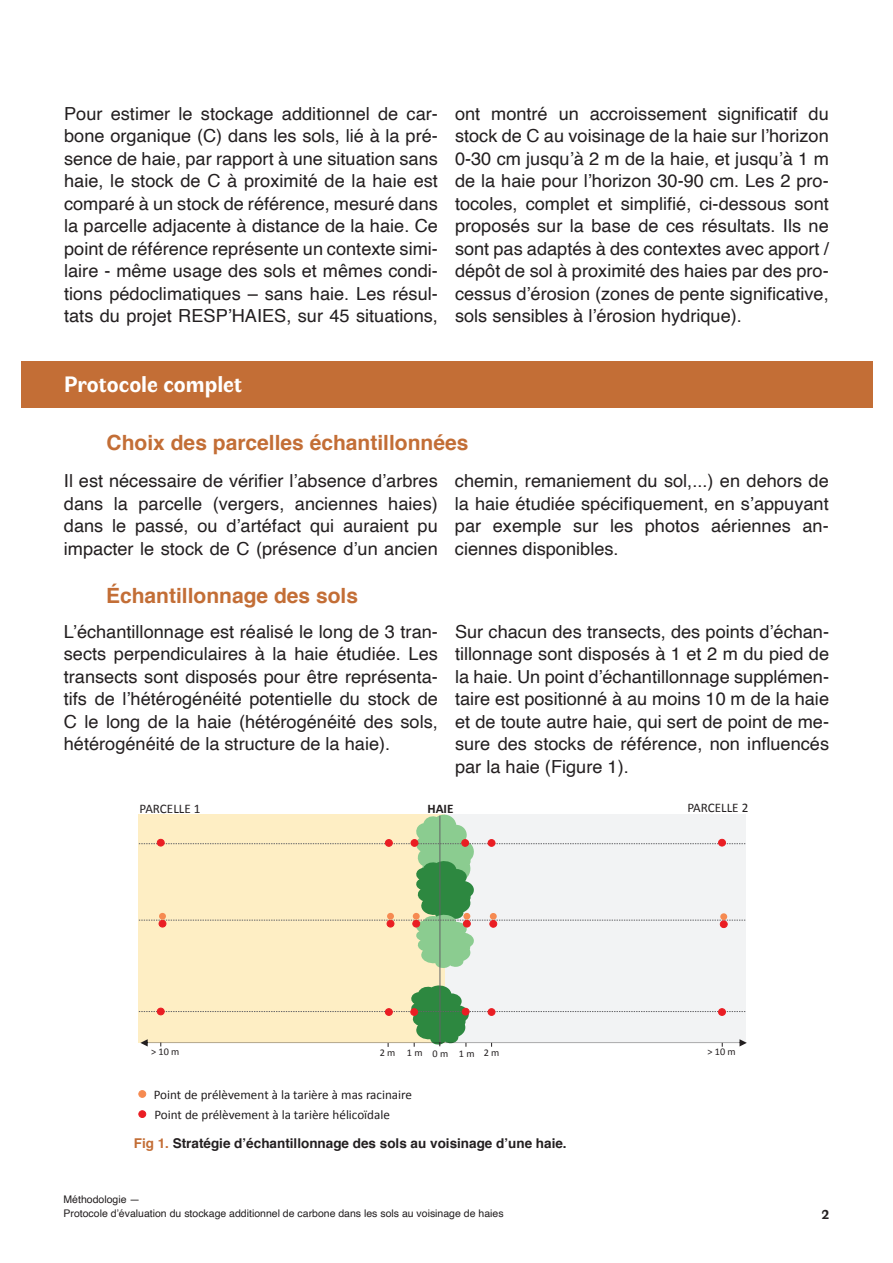
<style>
.page{position:relative;width:893px;height:1263px;background:#fff}
.page>*{position:absolute;margin:0;border:0;box-sizing:border-box;transform-origin:0 0}
.t1{font:700 22.5px "Faune Text";color:#fff}
.t2{font:700 21px "Helvetica";color:#c36e36}
.t3{font:18px/22.5px "Helvetica";color:#231f20;text-align:justify}
.t4{font:700 13.5px "Helvetica";color:#231f20}
.t5{font:700 13.5px "Faune Text";color:#231f20}
.t6{font:13.05px "Calibri";color:#231f20}
.t7{font:700 13.05px "Calibri";color:#231f20}
.t8{font:10.5px/14.5px "Helvetica";color:#231f20}
.t9{font:10.2px "Calibri";letter-spacing:.22em;color:#231f20}
.s1{color:#c36e36}
</style>
<div class="page">
<div style="left:21px;top:361px;width:852px;height:47px;background:#c36e36"></div>
<div style="left:440px;top:815px;width:306px;height:228px;background:#f2f3f4"></div>
<div style="left:139px;top:815px;width:306px;height:228px;background:#feeec4"></div>
<hr style="left:440px;top:816px;width:1px;height:228px;background:#636366">
<svg style="left:139px;top:814px;width:607px;height:155px"></svg>
<div style="left:463px;top:920px;width:7px;height:7px;background:#ea1d23;border-radius:50%"></div>
<div style="left:463px;top:920px;width:8px;height:7px;border:1px solid #ea1d23;border-radius:50%"></div>
<div style="left:462px;top:839px;width:7px;height:7px;background:#ea1d23;border-radius:50%"></div>
<div style="left:461px;top:839px;width:8px;height:8px;border:1px solid #ea1d23;border-radius:50%"></div>
<div style="left:411px;top:839px;width:7px;height:7px;background:#ea1d23;border-radius:50%"></div>
<div style="left:411px;top:839px;width:7px;height:8px;border:1px solid #ea1d23;border-radius:50%"></div>
<div style="left:413px;top:920px;width:7px;height:7px;background:#ea1d23;border-radius:50%"></div>
<div style="left:412px;top:920px;width:8px;height:7px;border:1px solid #ea1d23;border-radius:50%"></div>
<div style="left:387px;top:920px;width:7px;height:7px;background:#ea1d23;border-radius:50%"></div>
<div style="left:387px;top:920px;width:7px;height:7px;border:1px solid #ea1d23;border-radius:50%"></div>
<div style="left:385px;top:839px;width:7px;height:7px;background:#ea1d23;border-radius:50%"></div>
<div style="left:385px;top:839px;width:8px;height:8px;border:1px solid #ea1d23;border-radius:50%"></div>
<div style="left:490px;top:920px;width:7px;height:7px;background:#ea1d23;border-radius:50%"></div>
<div style="left:489px;top:920px;width:8px;height:7px;border:1px solid #ea1d23;border-radius:50%"></div>
<div style="left:488px;top:839px;width:7px;height:7px;background:#ea1d23;border-radius:50%"></div>
<div style="left:488px;top:839px;width:7px;height:8px;border:1px solid #ea1d23;border-radius:50%"></div>
<div style="left:718px;top:839px;width:7px;height:7px;background:#ea1d23;border-radius:50%"></div>
<div style="left:718px;top:839px;width:8px;height:7px;border:1px solid #ea1d23;border-radius:50%"></div>
<div style="left:720px;top:921px;width:7px;height:6px;background:#ea1d23;border-radius:50%"></div>
<div style="left:720px;top:920px;width:8px;height:8px;border:1px solid #ea1d23;border-radius:50%"></div>
<div style="left:159px;top:920px;width:7px;height:7px;background:#ea1d23;border-radius:50%"></div>
<div style="left:159px;top:920px;width:7px;height:7px;border:1px solid #ea1d23;border-radius:50%"></div>
<div style="left:157px;top:839px;width:7px;height:7px;background:#ea1d23;border-radius:50%"></div>
<div style="left:157px;top:839px;width:8px;height:7px;border:1px solid #ea1d23;border-radius:50%"></div>
<svg style="left:139px;top:984px;width:608px;height:63px"></svg>
<div style="left:463px;top:913px;width:7px;height:7px;background:#f68a51;border-radius:50%"></div>
<div style="left:413px;top:913px;width:7px;height:7px;background:#f68a51;border-radius:50%"></div>
<div style="left:387px;top:913px;width:7px;height:7px;background:#f68a51;border-radius:50%"></div>
<div style="left:490px;top:913px;width:7px;height:7px;background:#f68a51;border-radius:50%"></div>
<div style="left:720px;top:913px;width:7px;height:7px;background:#f68a51;border-radius:50%"></div>
<div style="left:159px;top:913px;width:7px;height:7px;background:#f68a51;border-radius:50%"></div>
<div style="left:139px;top:1111px;width:7px;height:6px;background:#ea1d23;border-radius:50%"></div>
<div style="left:138px;top:1110px;width:8px;height:8px;border:1px solid #ea1d23;border-radius:50%"></div>
<div style="left:139px;top:1090px;width:7px;height:7px;background:#f68a51;border-radius:50%"></div>
<div style="left:138px;top:1090px;width:8px;height:8px;border:1px solid #f68a51;border-radius:50%"></div>
<p class="t3" style="left:64px;top:103px;width:375px">Pour estimer le stockage additionnel de car&shy;bone organique (C) dans les sols, lié à la pré&shy;sence de haie, par rapport à une situation sans haie, le stock de C à proximité de la haie est comparé à un stock de référence, mesuré dans la parcelle adjacente à distance de la haie. Ce point de référence représente un contexte simi&shy;laire - même usage des sols et mêmes condi&shy;tions pédoclimatiques – sans haie. Les résul&shy;tats du projet RESP’HAIES, sur 45 situations,</p>
<p class="t3" style="left:455px;top:103px;width:375px">ont montré un accroissement significatif du stock de C au voisinage de la haie sur l’horizon 0-30 cm jusqu’à 2 m de la haie, et jusqu’à 1 m de la haie pour l’horizon 30-90 cm. Les 2 pro&shy;tocoles, complet et simplifié, ci-dessous sont proposés sur la base de ces résultats. Ils ne sont pas adaptés à des contextes avec apport / dépôt de sol à proximité des haies par des pro&shy;cessus d’érosion (zones de pente significative, sols sensibles à l’érosion hydrique).</p>
<p class="t1" style="left:64px;top:369px;width:180px">Protocole complet</p>
<p class="t2" style="left:107px;top:425px;width:363px">Choix des parcelles échantillonnées</p>
<p class="t3" style="left:64px;top:470px;width:375px">Il est nécessaire de vérifier l’absence d’arbres dans la parcelle (vergers, anciennes haies) dans le passé, ou d’artéfact qui auraient pu impacter le stock de C (présence d’un ancien</p>
<p class="t3" style="left:455px;top:470px;width:375px">chemin, remaniement du sol,...) en dehors de la haie étudiée spécifiquement, en s’appuyant par exemple sur les photos aériennes an&shy;ciennes disponibles.</p>
<p class="t2" style="left:106px;top:578px;width:254px">Échantillonnage des sols</p>
<p class="t3" style="left:64px;top:620px;width:376px">L’échantillonnage est réalisé le long de 3 tran&shy;sects perpendiculaires à la haie étudiée. Les transects sont disposés pour être représenta&shy;tifs de l’hétérogénéité potentielle du stock de C le long de la haie (hétérogénéité des sols, hétérogénéité de la structure de la haie).</p>
<p class="t3" style="left:455px;top:620px;width:376px">Sur chacun des transects, des points d’échan&shy;tillonnage sont disposés à 1 et 2 m du pied de la haie. Un point d’échantillonnage supplémen&shy;taire est positionné à au moins 10 m de la haie et de toute autre haie, qui sert de point de me&shy;sure des stocks de référence, non influencés par la haie (Figure 1).</p>
<p class="t6" style="left:140px;top:800px;width:62px">PARCELLE 1</p>
<p class="t7" style="left:427px;top:800px;width:28px">HAIE</p>
<p class="t6" style="left:687px;top:799px;width:62px">PARCELLE 2</p>
<p class="t9" style="left:151px;top:1045px;width:30px">&gt; 10 m</p>
<p class="t9" style="left:380px;top:1046px;width:121px">2 m 1m0 m1m2 m</p>
<p class="t9" style="left:708px;top:1045px;width:30px">&gt; 10 m</p>
<p class="t6" style="left:154px;top:1086px;width:260px">Point de prélèvement à la tarière à mas racinaire</p>
<p class="t4" style="left:134px;top:1132px;width:434px"><span class="s1">Fig 1.</span> Stratégie d’échantillonnage des sols au voisinage d’une haie.</p>
<p class="t6" style="left:154px;top:1106px;width:237px">Point de prélèvement à la tarière hélicoïdale</p>
<p class="t8" style="left:64px;top:1192px;width:442px">Méthodologie —<br>Protocole d’évaluation du stockage additionnel de carbone dans les sols au voisinage de haies</p>
<p class="t5" style="left:821px;top:1205px;width:9px">2</p>
</div>
